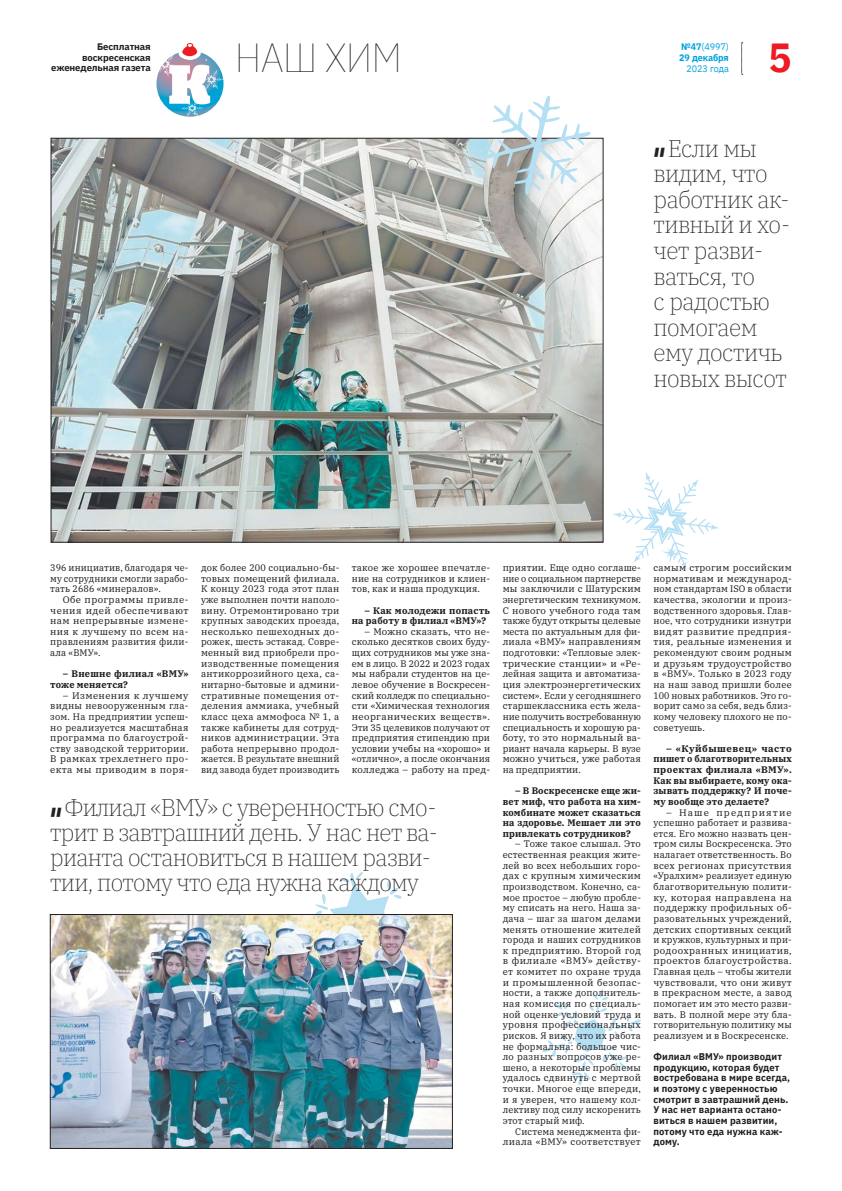
<style>
.page{position:relative;width:842px;height:1191px;background:#fff}
.page>*{position:absolute;margin:0;border:0;box-sizing:border-box;transform-origin:0 0}
.t1{font:100 40.5px "IBM Plex Sans";letter-spacing:-.02em;color:#231f20;scale:.95 1}
.t2{font:700 40.5px "IBM Plex Sans";color:#ed1c24;scale:.95 1}
.t3{font:200 24px/25.5px "IBM Plex Serif";letter-spacing:-.03em;color:#231f20;scale:.95 1}
.t4{font:700 9.7px/10.6px "IBM Plex Sans";letter-spacing:.015em;color:#231f20}
.t5{font:9.5px/10.6px "IBM Plex Serif";letter-spacing:.015em;color:#231f20;text-align:justify}
.t6{font:9.5px/10.6px "IBM Plex Serif";letter-spacing:.015em;color:#231f20;text-align:justify;scale:.96 1}
.t7{font:9.5px/10.6px "IBM Plex Serif";letter-spacing:.015em;color:#231f20;text-align:justify;scale:.95 1}
.t8{font:700 9.5px/10.6px "IBM Plex Serif";letter-spacing:.015em;color:#231f20}
.t9{font:700 9.5px/10.6px "IBM Plex Serif";letter-spacing:.015em;color:#231f20;text-align:justify;scale:.95 1}
.t10{font:9.5px/10.6px "IBM Plex Serif";letter-spacing:.015em;color:#231f20;text-align:justify;scale:.94 1}
.t11{font:700 9.5px/10.6px "IBM Plex Sans";letter-spacing:-.01em;color:#231f20;text-align:right}
.t12{font:700 9.5px/10.6px "IBM Plex Serif";letter-spacing:.015em;color:#231f20;scale:.96 1}
.t13{font:700 9.5px/11px "IBM Plex Sans";letter-spacing:-.01em;color:#00a3db;scale:.95 1}
.t14{font:9.5px "IBM Plex Sans";letter-spacing:-.005em;color:#00a3db;scale:.95 1}
.s1{font-weight:400}
.s2{font-family:"IBM Plex Sans";font-weight:700;font-size:26px}
</style>
<div class="page">
<svg style="left:741px;top:43px;width:1px;height:32px"></svg>
<svg style="left:156px;top:43px;width:67px;height:73px"></svg>
<svg style="left:315px;top:872px;width:87px;height:42px"></svg>
<svg style="left:542px;top:989px;width:99px;height:96px"></svg>
<svg style="left:613px;top:472px;width:106px;height:98px"></svg>
<img style="left:53px;top:140px;width:548px;height:400px">
<img style="left:52px;top:916px;width:398px;height:230px">
<div style="left:50px;top:914px;width:402px;height:234px;border:1px solid #231f20"></div>
<svg style="left:480px;top:95px;width:111px;height:101px"></svg>
<p class="t13" style="left:679px;top:41px;width:54px">№47<span class="s1">(4997)<br></span>29 декабря</p>
<p class="t14" style="left:686px;top:62px;width:46px">2023 года</p>
<p class="t11" style="left:51px;top:41px;width:101px">Бесплатная воскресенская еженедельная газета</p>
<h1 class="t1" style="left:235px;top:30px;width:178px">НАШ ХИМ</h1>
<h1 class="t2" style="left:768px;top:30px;width:26px">5</h1>
<h2 class="t3" style="left:653px;top:137px;width:145px"><span class="s2">″</span>Если мы видим, что работник ак&shy;тивный и хо&shy;чет разви&shy;ваться, то<br>с радостью помогаем ему достичь новых высот</h2>
<p class="t10" style="left:50px;top:563px;width:149px">396 инициатив, благодаря че&shy;му сотрудники смогли зарабо&shy;тать 2686 «минералов».</p>
<p class="t5" style="left:50px;top:595px;width:140px;text-indent:13px">Обе программы привле&shy;чения идей обеспечивают нам непрерывные измене&shy;ния к лучшему по всем на&shy;правлениям развития фили&shy;ала «ВМУ».</p>
<p class="t12" style="left:50px;top:669px;width:145px;text-indent:13px">– Внешне филиал «ВМУ» тоже меняется?</p>
<p class="t5" style="left:50px;top:690px;width:140px;text-indent:13px">– Изменения к лучшему видны невооруженным гла&shy;зом. На предприятии успеш&shy;но реализуется масштабная программа по благоустрой&shy;ству заводской территории.<br>В рамках трехлетнего про&shy;екта мы приводим в поря-</p>
<p class="t7" style="left:201px;top:563px;width:147px">док более 200 социально-бы&shy;товых помещений филиала.<br>К концу 2023 года этот план уже выполнен почти наполо&shy;вину. Отремонтировано три крупных заводских проезда, несколько пешеходных до&shy;рожек, шесть эстакад. Совре&shy;менный вид приобрели про&shy;изводственные помещения антикоррозийного цеха, са&shy;нитарно-бытовые и админи&shy;стративные помещения от&shy;деления аммиака, учебный класс цеха аммофоса № 1, а также кабинеты для сотруд&shy;ников администрации. Эта работа непрерывно продол&shy;жается. В результате внешний вид завода будет производить</p>
<p class="t5" style="left:352px;top:563px;width:140px">такое же хорошее впечатле&shy;ние на сотрудников и клиен&shy;тов, как и наша продукция.</p>
<p class="t8" style="left:352px;top:605px;width:140px;text-indent:13px">– Как молодежи попасть на работу в филиал «ВМУ»?</p>
<p class="t5" style="left:352px;top:626px;width:140px;text-indent:13px">– Можно сказать, что не&shy;сколько десятков своих буду&shy;щих сотрудников мы уже зна&shy;ем в лицо. В 2022 и 2023 годах мы набрали студентов на це&shy;левое обучение в Воскресен&shy;ский колледж по специально&shy;сти «Химическая технология неорганических веществ».<br>Эти 35 целевиков получают от предприятия стипендию при условии учебы на «хорошо» и «отлично», а после окончания колледжа – работу на пред-</p>
<h2 class="t3" style="left:50px;top:796px;width:410px;line-height:25px"><span class="s2">″</span>Филиал «ВМУ» с уверенностью смо&shy;трит в завтрашний день. У нас нет ва&shy;рианта остановиться в нашем разви&shy;тии, потому что еда нужна каждому</h2>
<p class="t5" style="left:503px;top:563px;width:140px">приятии. Еще одно соглаше&shy;ние о социальном партнерстве мы заключили с Шатурским энергетическим техникумом.<br>С нового учебного года там также будут открыты целевые места по актуальным для фи&shy;лиала «ВМУ» направлениям подготовки: «Тепловые элек&shy;трические станции» и «Ре&shy;лейная защита и автоматиза&shy;ция электро энергетических систем». Если у сегодняшнего старшеклассника есть жела&shy;ние получить востребованную специальность и хорошую ра&shy;боту, то это нормальный ва&shy;риант начала карьеры. В вузе можно учиться, уже работая на предприятии.</p>
<p class="t9" style="left:503px;top:786px;width:147px;text-indent:13px">– В Воскресенске еще жи&shy;вет миф, что работа на хим&shy;комбинате может сказаться на здоровье. Мешает ли это привлекать сотрудников?</p>
<p class="t6" style="left:503px;top:839px;width:145px;text-indent:13px">– Тоже такое слышал. Это естественная реакция жите&shy;лей во всех небольших горо&shy;дах с крупным химическим производством. Конечно, са&shy;мое простое – любую пробле&shy;му списать на него. Наша за&shy;дача – шаг за шагом делами менять отношение жителей города и наших сотрудников к предприятию. Второй год в филиале «ВМУ» действу&shy;ет комитет по охране труда и промышленной безопас&shy;ности, а также дополнитель&shy;ная комиссия по специаль&shy;ной оценке условий труда и уровня профессиональных рисков. Я вижу, что их работа не формальна: большое чис&shy;ло разных вопросов уже ре&shy;шено, а некоторые проблемы удалось сдвинуть с мертвой точки. Многое еще впереди, и я уверен, что нашему кол&shy;лективу под силу искоренить этот старый миф.</p>
<p class="t7" style="left:503px;top:1126px;width:147px;text-align:right">Система менеджмента фи&shy;лиала «ВМУ» соответствует</p>
<p class="t5" style="left:653px;top:563px;width:140px">самым строгим российским нормативам и международ&shy;ном стандартам ISO в области качества, экологии и произ&shy;водственного здоровья. Глав&shy;ное, что сотрудники изнутри видят развитие предприя&shy;тия, реальные изменения и рекомендуют своим родным и друзьям трудоустройство в «ВМУ». Только в 2023 году на наш завод пришли более 100 новых работников. Это го&shy;ворит само за себя, ведь близ&shy;кому человеку плохого не по&shy;советуешь.</p>
<p class="t8" style="left:653px;top:744px;width:140px;text-align:justify;text-indent:13px">– «Куйбышевец» часто пишет о благотворительных проектах филиала «ВМУ».<br>Как вы выбираете, кому ока&shy;зывать поддержку? И поче&shy;му вообще это делаете?</p>
<p class="t5" style="left:653px;top:807px;width:140px;text-indent:13px">– Наше предприятие успешно работает и развива&shy;ется. Его можно назвать цен&shy;тром силы Воскресенска. Это налагает ответственность. Во всех регионах присутствия «Уралхим» реализует единую благотворительную полити&shy;ку, которая направлена на поддержку профильных об&shy;разовательных учреждений, детских спортивных секций и кружков, культурных и при&shy;родоохранных инициатив, проектов благоустройства.<br>Главная цель – чтобы жители чувствовали, что они живут в прекрасном месте, а завод помогает им это место разви&shy;вать. В полной мере эту бла&shy;готворительную политику мы реализуем и в Воскресенске.</p>
<p class="t4" style="left:653px;top:1051px;width:138px">Филиал «ВМУ» производит продукцию, которая будет востребована в мире всегда, и поэтому с уверенностью смотрит в завтрашний день.<br>У нас нет варианта остано&shy;виться в нашем развитии, потому что еда нужна каж&shy;дому.</p>
</div>
